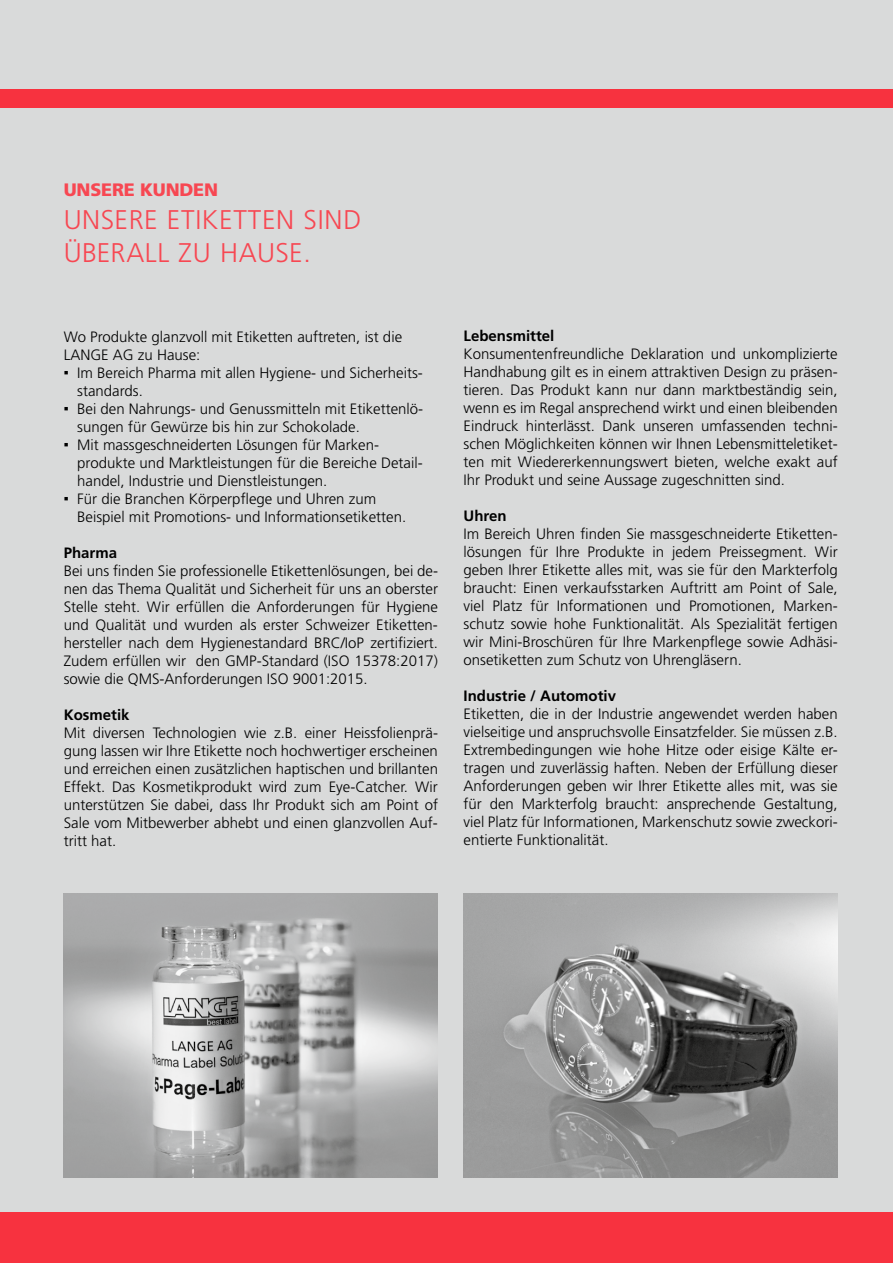
<style>
.page{position:relative;width:893px;height:1263px;background:#d9dada}
.page>*{position:absolute;margin:0;border:0;box-sizing:border-box;transform-origin:0 0}
.t1{font:300 27px/33px "Frutiger LT Std";letter-spacing:.03em;color:#f74752}
.t2{font:900 18px "Frutiger LT Std";letter-spacing:-.01em;color:#f74752}
.t3{font:300 15px/18px "Frutiger LT Std";color:#000}
.t4{font:700 15px "Frutiger LT Std";color:#000}
.s1{font-family:"Akzidenz Grotesk BQ";font-weight:400}
</style>
<div class="page">
<div style="left:0;top:89px;width:893px;height:19px;background:#f7323f"></div>
<div style="left:0;top:1212px;width:893px;height:51px;background:#f7323f"></div>
<img style="left:463px;top:893px;width:375px;height:285px">
<img style="left:64px;top:893px;width:374px;height:285px">
<p class="t2" style="left:64px;top:179px;width:156px">UNSERE KUNDEN</p>
<h1 class="t1" style="left:64px;top:204px;width:299px">UNSERE ETIKETTEN SIND<br>ÜBERALL ZU HAUSE.</h1>
<p class="t3" style="left:64px;top:328px;width:340px">Wo Produkte glanzvoll mit Etiketten auftreten, ist die<br>LANGE AG zu Hause:</p>
<p class="t3" style="left:77px;top:364px;width:347px;text-indent:-14px"><span class="s1">•</span> Im Bereich Pharma mit allen Hygiene- und Sicherheits&shy;standards.</p>
<p class="t3" style="left:77px;top:400px;width:347px;text-indent:-14px"><span class="s1">•</span> Bei den Nahrungs- und Genussmitteln mit Etikettenlö&shy;sungen für Gewürze bis hin zur Schokolade.</p>
<p class="t3" style="left:77px;top:436px;width:347px;text-indent:-14px"><span class="s1">•</span> Mit massgeschneiderten Lösungen für Marken&shy;produkte und Marktleistungen für die Bereiche Detail&shy;handel, Industrie und Dienstleistungen.</p>
<p class="t3" style="left:77px;top:490px;width:330px;text-indent:-14px"><span class="s1">•</span> Für die Branchen Körperpflege und Uhren zum<br>Beispiel mit Promotions- und Informationsetiketten.</p>
<p class="t4" style="left:64px;top:544px;width:55px">Pharma</p>
<p class="t3" style="left:64px;top:562px;width:376px;text-align:justify">Bei uns finden Sie professionelle Etikettenlösungen, bei de&shy;nen das Thema Qualität und Sicherheit für uns an oberster Stelle steht. Wir erfüllen die Anforderungen für Hygiene und Qualität und wurden als erster Schweizer Etiketten&shy;hersteller nach dem Hygienestandard BRC/IoP zertifiziert.<br>Zudem erfüllen wir den GMP-Standard (ISO 15378:2017) sowie die QMS-Anforderungen ISO 9001:2015.</p>
<p class="t4" style="left:64px;top:706px;width:67px">Kosmetik</p>
<p class="t3" style="left:64px;top:724px;width:376px;text-align:justify">Mit diversen Technologien wie z.B. einer Heissfolienprä&shy;gung lassen wir Ihre Etikette noch hochwertiger erscheinen und erreichen einen zusätzlichen haptischen und brillanten Effekt. Das Kosmetikprodukt wird zum Eye-Catcher. Wir unterstützen Sie dabei, dass Ihr Produkt sich am Point of Sale vom Mitbewerber abhebt und einen glanzvollen Auf&shy;tritt hat.</p>
<p class="t4" style="left:463px;top:327px;width:92px">Lebensmittel</p>
<p class="t3" style="left:463px;top:345px;width:376px;text-align:justify">Konsumentenfreundliche Deklaration und unkomplizierte Handhabung gilt es in einem attraktiven Design zu präsen&shy;tieren. Das Produkt kann nur dann marktbeständig sein, wenn es im Regal ansprechend wirkt und einen bleibenden Eindruck hinterlässt. Dank unseren umfassenden techni&shy;schen Möglichkeiten können wir Ihnen Lebensmitteletiket&shy;ten mit Wiedererkennungswert bieten, welche exakt auf Ihr Produkt und seine Aussage zugeschnitten sind.</p>
<p class="t4" style="left:463px;top:507px;width:45px">Uhren</p>
<p class="t3" style="left:463px;top:525px;width:376px;text-align:justify">Im Bereich Uhren finden Sie massgeschneiderte Etiketten&shy;lösungen für Ihre Produkte in jedem Preissegment. Wir geben Ihrer Etikette alles mit, was sie für den Markterfolg braucht: Einen verkaufsstarken Auftritt am Point of Sale, viel Platz für Informationen und Promotionen, Marken&shy;schutz sowie hohe Funktionalität. Als Spezialität fertigen wir Mini-Broschüren für Ihre Markenpflege sowie Adhäsi&shy;onsetiketten zum Schutz von Uhrengläsern.</p>
<p class="t4" style="left:463px;top:687px;width:154px">Industrie / Automotiv</p>
<p class="t3" style="left:463px;top:705px;width:376px;text-align:justify">Etiketten, die in der Industrie angewendet werden haben vielseitige und anspruchsvolle Einsatzfelder. Sie müssen z.B.<br>Extrembedingungen wie hohe Hitze oder eisige Kälte er&shy;tragen und zuverlässig haften. Neben der Erfüllung dieser Anforderungen geben wir Ihrer Etikette alles mit, was sie für den Markterfolg braucht: ansprechende Gestaltung, viel Platz für Informationen, Markenschutz sowie zweckori&shy;entierte Funktionalität.</p>
</div>
